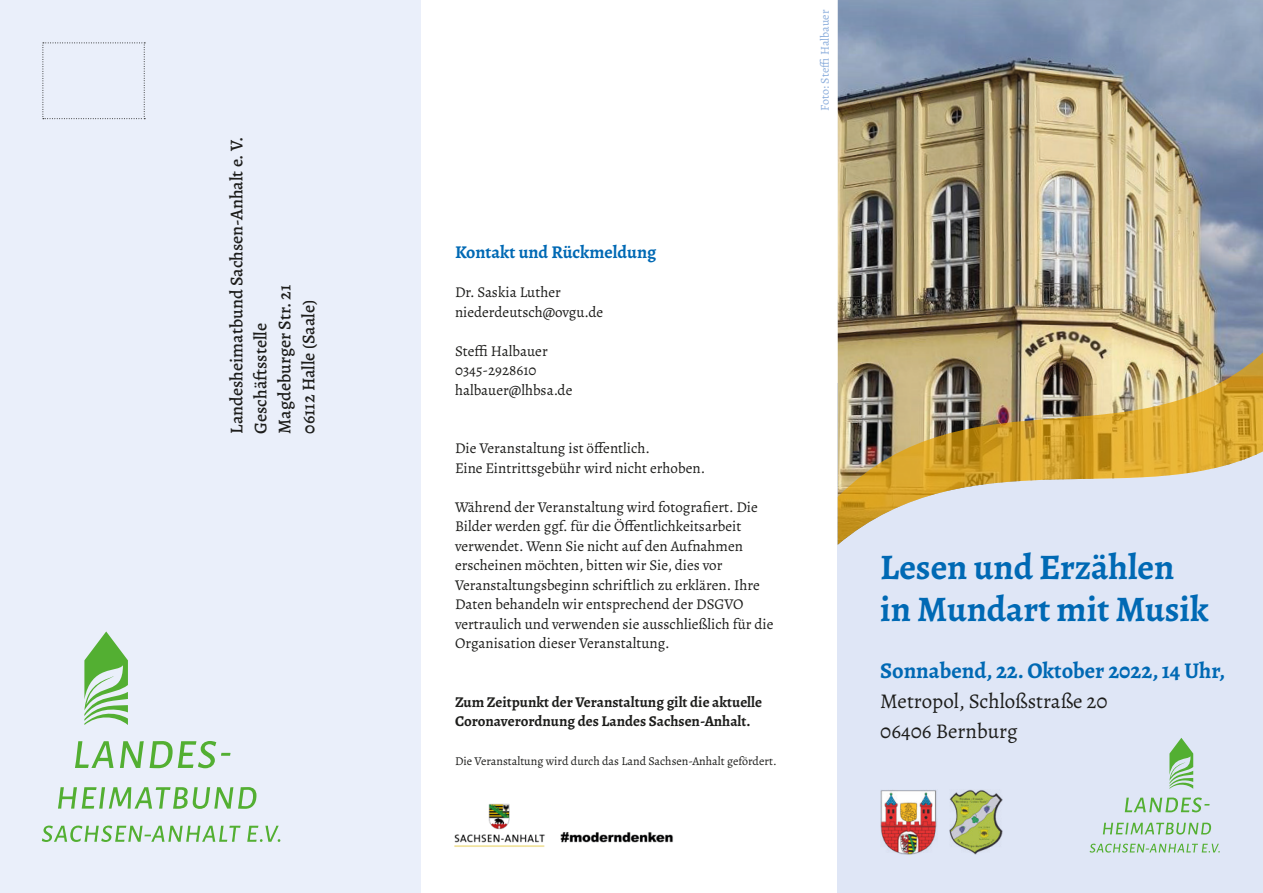
<style>
.page{position:relative;width:1263px;height:893px;background:#fff}
.page>*{position:absolute;margin:0;border:0;box-sizing:border-box;transform-origin:0 0}
.t1{font:700 36px "Alegreya";color:#0069b4}
.t2{font:700 22.5px "Alegreya";color:#0069b4}
.t3{font:21px "Alegreya";color:#1d1d1b}
.t4{font:500 18px "Alegreya";color:#1d1d1b}
.t5{font:700 18px "Alegreya";color:#0069b4}
.t6{font:15px/19.5px "Alegreya";color:#1d1d1b}
.t7{font:700 15px/19.5px "Alegreya";color:#1d1d1b}
.t8{font:12px "Alegreya";color:#1d1d1b}
.t9{font:12px "Alegreya";color:#8caedc}
</style>
<div class="page">
<div style="left:838px;top:383px;width:425px;height:510px;background:#dfe6f6"></div>
<img style="left:838px;top:0;width:425px;height:344px">
<img style="left:838px;top:344px;width:425px;height:201px">
<div style="left:0;top:0;width:421px;height:893px;background:#eaeffa"></div>
<svg style="left:84px;top:631px;width:44px;height:94px"></svg>
<svg style="left:58px;top:787px;width:198px;height:22px"></svg>
<svg style="left:42px;top:826px;width:238px;height:16px"></svg>
<svg style="left:75px;top:741px;width:155px;height:27px"></svg>
<svg style="left:1169px;top:738px;width:24px;height:51px"></svg>
<svg style="left:1103px;top:823px;width:108px;height:11px"></svg>
<svg style="left:1125px;top:797px;width:84px;height:15px"></svg>
<svg style="left:1090px;top:844px;width:130px;height:9px"></svg>
<svg style="left:43px;top:43px;width:102px;height:76px"></svg>
<img style="left:454px;top:803px;width:219px;height:44px">
<img style="left:880px;top:789px;width:123px;height:66px">
<p class="t4" style="left:225px;top:434px;width:298px;rotate:-90deg">Landesheimatbund Sachsen-Anhalt e. V.</p>
<p class="t4" style="left:249px;top:434px;width:112px;rotate:-90deg">Geschäftsstelle</p>
<p class="t4" style="left:273px;top:434px;width:150px;rotate:-90deg">Magdeburger Str. 21</p>
<p class="t4" style="left:297px;top:434px;width:135px;rotate:-90deg">06112 Halle (Saale)</p>
<p class="t9" style="left:817px;top:111px;width:102px;rotate:-90deg">Foto: Steffi Halbauer</p>
<p class="t5" style="left:455px;top:240px;width:203px">Kontakt und Rückmeldung</p>
<p class="t6" style="left:455px;top:283px;width:107px">Dr. Saskia Luther</p>
<p class="t6" style="left:455px;top:302px;width:150px">niederdeutsch@ovgu.de</p>
<p class="t6" style="left:455px;top:341px;width:94px">Steffi Halbauer</p>
<p class="t6" style="left:455px;top:361px;width:83px">0345-2928610</p>
<p class="t6" style="left:455px;top:380px;width:119px">halbauer@lhbsa.de</p>
<p class="t6" style="left:455px;top:439px;width:196px">Die Veranstaltung ist öffentlich.</p>
<p class="t6" style="left:455px;top:458px;width:252px">Eine Eintrittsgebühr wird nicht erhoben.</p>
<p class="t6" style="left:455px;top:497px;width:320px">Während der Veranstaltung wird fotografiert. Die Bilder werden ggf. für die Öffentlichkeitsarbeit verwendet. Wenn Sie nicht auf den Aufnahmen erscheinen möchten, bitten wir Sie, dies vor Veranstaltungsbeginn schriftlich zu erklären. Ihre Daten behandeln wir entsprechend der DSGVO vertraulich und verwenden sie ausschließlich für die Organisation dieser Veranstaltung.</p>
<p class="t7" style="left:455px;top:692px;width:309px">Zum Zeitpunkt der Veranstaltung gilt die aktuelle<br>Coronaverordnung des Landes Sachsen-Anhalt.</p>
<p class="t8" style="left:455px;top:754px;width:323px">Die Veranstaltung wird durch das Land Sachsen-Anhalt gefördert.</p>
<p class="t1" style="left:880px;top:542px;width:296px">Lesen und Erzählen</p>
<p class="t1" style="left:880px;top:584px;width:330px">in Mundart mit Musik</p>
<p class="t2" style="left:880px;top:655px;width:346px">Sonnabend, 22. Oktober 2022, 14 Uhr,</p>
<p class="t3" style="left:880px;top:688px;width:229px">Metropol, Schloßstraße 20</p>
<p class="t3" style="left:880px;top:718px;width:139px">06406 Bernburg</p>
</div>
